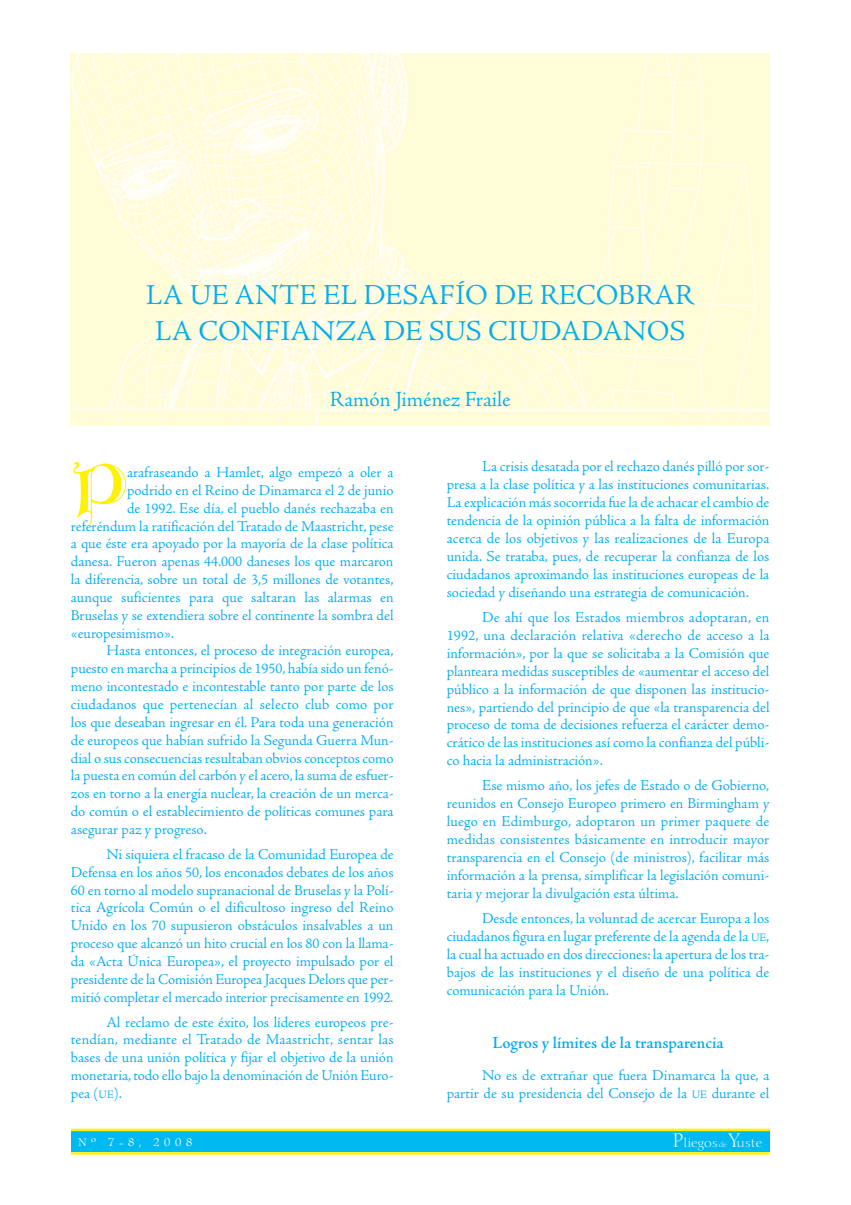
<style>
.page{position:relative;width:851px;height:1205px;background:#fff}
.page>*{position:absolute;margin:0;border:0;box-sizing:border-box;transform-origin:0 0}
.t1{font:69.12px "Goudy Text MT Lombardic Capitals";color:#fff200}
.t2{font:30px/36px "Adobe Jenson";color:#00adef}
.t3{font:22.5px "Adobe Jenson";color:#00adef}
.t4{font:600 17.5px "Adobe Jenson";color:#00adef}
.t5{font:15.62px/17.9px "Adobe Jenson";color:#00adef;text-align:justify}
.t6{font:12.5px "Bernhard Modern";letter-spacing:.335em;color:#fff}
.t7{font:12.25px "Calligraphic 810 BT";color:#fff}
.s1{font-size:11.75px}
.s2{font-size:19px}
.s3{font-size:7px}
</style>
<div class="page">
<img style="left:71px;top:53px;width:698px;height:372px">
<div style="left:71px;top:1130px;width:698px;height:22px;background:#00b9f1"></div>
<hr style="left:71px;top:1128px;width:698px;height:3px;background:#fff200">
<hr style="left:71px;top:1152px;width:698px;height:2px;background:#fff200">
<h2 class="t2" style="left:146px;top:279px;width:550px">LA UE ANTE EL DESAFÍO DE RECOBRAR<br>LA CONFIANZA DE SUS CIUDADANOS</h2>
<h3 class="t3" style="left:329px;top:390px;width:182px">Ramón Jiménez Fraile</h3>
<h1 class="t1" style="left:71px;top:461px;width:58px">P</h1>
<p class="t5" style="left:127px;top:464px;width:268px">arafraseando a Hamlet, algo empezó a oler a</p>
<p class="t5" style="left:127px;top:482px;width:268px">podrido en el Reino de Dinamarca el 2 de junio</p>
<p class="t5" style="left:127px;top:500px;width:268px">de 1992. Ese día, el pueblo danés rechazaba en</p>
<p class="t5" style="left:71px;top:518px;width:324px">referéndum la ratificación del Tratado de Maastricht, pese</p>
<p class="t5" style="left:71px;top:536px;width:324px">a que éste era apoyado por la mayoría de la clase política</p>
<p class="t5" style="left:71px;top:553px;width:324px">danesa. Fueron apenas 44.000 daneses los que marcaron</p>
<p class="t5" style="left:71px;top:571px;width:324px">la diferencia, sobre un total de 3,5 millones de votantes,</p>
<p class="t5" style="left:71px;top:589px;width:324px">aunque suficientes para que saltaran las alarmas en</p>
<p class="t5" style="left:71px;top:607px;width:324px">Bruselas y se extendiera sobre el continente la sombra del</p>
<p class="t5" style="left:71px;top:625px;width:105px">«europesimismo».</p>
<p class="t5" style="left:106px;top:643px;width:288px">Hasta entonces, el proceso de integración europea,</p>
<p class="t5" style="left:71px;top:660px;width:324px">puesto en marcha a principios de 1950, había sido un fenó-</p>
<p class="t5" style="left:71px;top:678px;width:324px">meno incontestado e incontestable tanto por parte de los</p>
<p class="t5" style="left:71px;top:696px;width:324px">ciudadanos que pertenecían al selecto club como por</p>
<p class="t5" style="left:71px;top:714px;width:324px">los que deseaban ingresar en él. Para toda una generación</p>
<p class="t5" style="left:71px;top:732px;width:324px">de europeos que habían sufrido la Segunda Guerra Mun-</p>
<p class="t5" style="left:71px;top:750px;width:324px">dial o sus consecuencias resultaban obvios conceptos como</p>
<p class="t5" style="left:71px;top:768px;width:324px">la puesta en común del carbón y el acero, la suma de esfuer-</p>
<p class="t5" style="left:71px;top:785px;width:324px">zos en torno a la energía nuclear, la creación de un merca-</p>
<p class="t5" style="left:71px;top:803px;width:324px">do común o el establecimiento de políticas comunes para</p>
<p class="t5" style="left:71px;top:821px;width:137px">asegurar paz y progreso.</p>
<p class="t5" style="left:71px;top:846px;width:324px;text-indent:35px">Ni siquiera el fracaso de la Comunidad Europea de Defensa en los años 50, los enconados debates de los años 60 en torno al modelo supranacional de Bruselas y la Polí&shy;tica Agrícola Común o el dificultoso ingreso del Reino Unido en los 70 supusieron obstáculos insalvables a un proceso que alcanzó un hito crucial en los 80 con la llama&shy;da «Acta Única Europea», el proyecto impulsado por el presidente de la Comisión Europea Jacques Delors que per&shy;mitió completar el mercado interior precisamente en 1992.</p>
<p class="t5" style="left:71px;top:1014px;width:324px;text-indent:35px">Al reclamo de este éxito, los líderes europeos pre&shy;tendían, mediante el Tratado de Maastricht, sentar las bases de una unión política y fijar el objetivo de la unión monetaria, todo ello bajo la denominación de Unión Euro&shy;pea (<span class="s1">UE</span>).</p>
<p class="t5" style="left:446px;top:459px;width:324px;text-indent:35px">La crisis desatada por el rechazo danés pilló por sor&shy;presa a la clase política y a las instituciones comunitarias.<br>La explicación más socorrida fue la de achacar el cambio de tendencia de la opinión pública a la falta de información acerca de los objetivos y las realizaciones de la Europa unida. Se trataba, pues, de recuperar la confianza de los ciudadanos aproximando las instituciones europeas de la sociedad y diseñando una estrategia de comunicación.</p>
<p class="t5" style="left:446px;top:609px;width:324px;text-indent:35px">De ahí que los Estados miembros adoptaran, en 1992, una declaración relativa «derecho de acceso a la información», por la que se solicitaba a la Comisión que planteara medidas susceptibles de «aumentar el acceso del público a la información de que disponen las institucio&shy;nes», partiendo del principio de que «la transparencia del proceso de toma de decisiones refuerza el carácter demo&shy;crático de las instituciones así como la confianza del públi&shy;co hacia la administración».</p>
<p class="t5" style="left:446px;top:777px;width:324px;text-indent:35px">Ese mismo año, los jefes de Estado o de Gobierno, reunidos en Consejo Europeo primero en Birmingham y luego en Edimburgo, adoptaron un primer paquete de medidas consistentes básicamente en introducir mayor transparencia en el Consejo (de ministros), facilitar más información a la prensa, simplificar la legislación comuni&shy;taria y mejorar la divulgación esta última.</p>
<p class="t5" style="left:446px;top:910px;width:324px;text-indent:35px">Desde entonces, la voluntad de acercar Europa a los ciudadanos figura en lugar preferente de la agenda de la <span class="s1">UE</span>, la cual ha actuado en dos direcciones: la apertura de los tra&shy;bajos de las instituciones y el diseño de una política de comunicación para la Unión.</p>
<p class="t4" style="left:492px;top:1035px;width:233px">Logros y límites de la transparencia</p>
<p class="t5" style="left:446px;top:1067px;width:324px;text-align:right">No es de extrañar que fuera Dinamarca la que, a partir de su presidencia del Consejo de la <span class="s1">UE</span> durante el</p>
<p class="t6" style="left:78px;top:1136px;width:116px">Nº 7-8, 2008</p>
<p class="t7" style="left:672px;top:1136px;width:91px"><span class="s2">P</span>liegos <span class="s3">de</span> <span class="s2">Y</span>uste</p>
</div>
